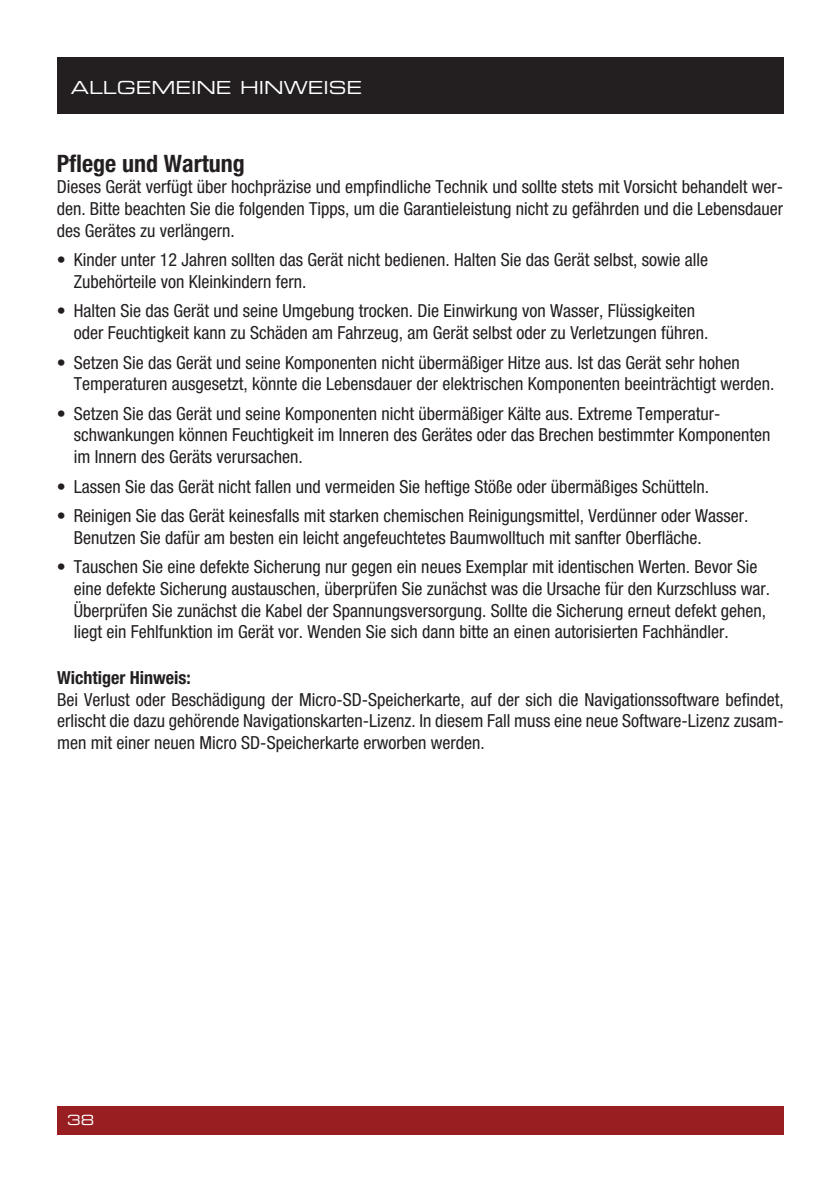
<style>
.page{position:relative;width:840px;height:1191px;background:#fff}
.page>*{position:absolute;margin:0;border:0;box-sizing:border-box;transform-origin:0 0}
.t1{font:700 condensed 24px "Helvetica Neue";color:#231f20}
.t2{font:condensed 18px/21.6px "Helvetica Neue";color:#231f20}
.t3{font:18px "Eurostile Extended Two";color:#fff}
.t4{font:700 condensed 18px "Helvetica Neue";color:#231f20}
.t5{font:14px "Eurostile Extended Two";color:#fff}
</style>
<div class="page">
<div style="left:57px;top:1106px;width:725px;height:28px;background:#981e21"></div>
<div style="left:57px;top:57px;width:725px;height:56px;background:#231f20"></div>
<p class="t3" style="left:71px;top:75px;width:292px">ALLGEMEINE HINWEISE</p>
<h1 class="t1" style="left:57px;top:149px;width:189px">Pflege und Wartung</h1>
<p class="t2" style="left:57px;top:176px;width:727px;text-align:justify">Dieses Gerät verfügt über hochpräzise und empfindliche Technik und sollte stets mit Vorsicht behandelt wer&shy;den. Bitte beachten Sie die folgenden Tipps, um die Garantieleistung nicht zu gefährden und die Lebensdauer des Gerätes zu verlängern.</p>
<p class="t2" style="left:74px;top:249px;width:635px;text-indent:-17px">• Kinder unter 12 Jahren sollten das Gerät nicht bedienen. Halten Sie das Gerät selbst, sowie alle<br>Zubehörteile von Kleinkindern fern.</p>
<p class="t2" style="left:74px;top:300px;width:635px;text-indent:-17px">• Halten Sie das Gerät und seine Umgebung trocken. Die Einwirkung von Wasser, Flüssigkeiten oder Feuchtigkeit kann zu Schäden am Fahrzeug, am Gerät selbst oder zu Verletzungen führen.</p>
<p class="t2" style="left:74px;top:351px;width:701px;text-indent:-17px">• Setzen Sie das Gerät und seine Komponenten nicht übermäßiger Hitze aus. Ist das Gerät sehr hohen<br>Temperaturen ausgesetzt, könnte die Lebensdauer der elektrischen Komponenten beeinträchtigt werden.</p>
<p class="t2" style="left:74px;top:402px;width:697px;text-indent:-17px">• Setzen Sie das Gerät und seine Komponenten nicht übermäßiger Kälte aus. Extreme Temperatur&shy;schwankungen können Feuchtigkeit im Inneren des Gerätes oder das Brechen bestimmter Komponenten im Innern des Geräts verursachen.</p>
<p class="t2" style="left:57px;top:475px;width:653px">• Lassen Sie das Gerät nicht fallen und vermeiden Sie heftige Stöße oder übermäßiges Schütteln.</p>
<p class="t2" style="left:74px;top:505px;width:675px;text-indent:-17px">• Reinigen Sie das Gerät keinesfalls mit starken chemischen Reinigungsmittel, Verdünner oder Wasser.<br>Benutzen Sie dafür am besten ein leicht angefeuchtetes Baumwolltuch mit sanfter Oberfläche.</p>
<p class="t2" style="left:74px;top:556px;width:697px;text-indent:-17px">• Tauschen Sie eine defekte Sicherung nur gegen ein neues Exemplar mit identischen Werten. Bevor Sie eine defekte Sicherung austauschen, überprüfen Sie zunächst was die Ursache für den Kurzschluss war.<br>Überprüfen Sie zunächst die Kabel der Spannungsversorgung. Sollte die Sicherung erneut defekt gehen, liegt ein Fehlfunktion im Gerät vor. Wenden Sie sich dann bitte an einen autorisierten Fachhändler.</p>
<p class="t4" style="left:57px;top:667px;width:135px">Wichtiger Hinweis:</p>
<p class="t2" style="left:57px;top:688px;width:727px;text-align:justify">Bei Verlust oder Beschädigung der Micro-SD-Speicherkarte, auf der sich die Navigationssoftware befindet, erlischt die dazu gehörende Navigationskarten-Lizenz. In diesem Fall muss eine neue Software-Lizenz zusam&shy;men mit einer neuen Micro SD-Speicherkarte erworben werden.</p>
<p class="t5" style="left:67px;top:1110px;width:28px">38</p>
</div>
